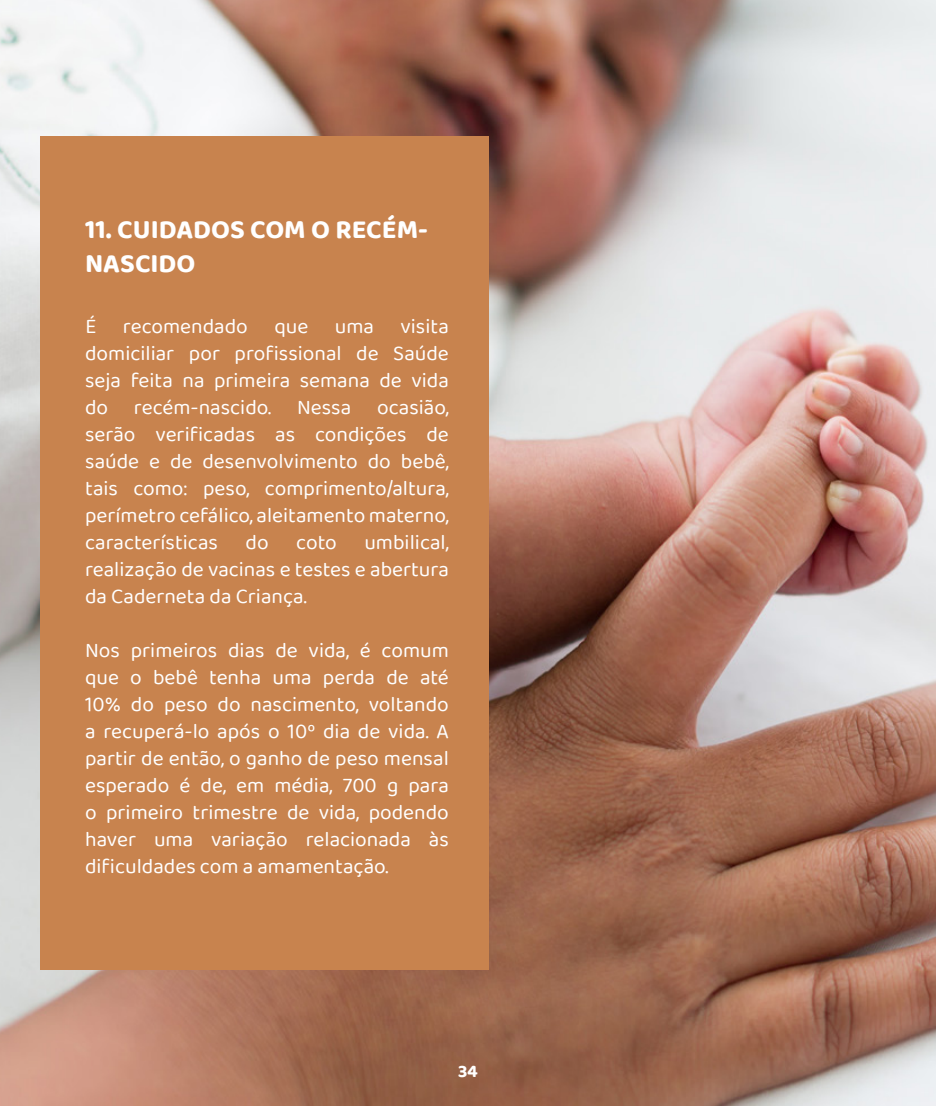
<style>
.page{position:relative;width:936px;height:1106px;background:#fff}
.page>*{position:absolute;margin:0;border:0;box-sizing:border-box;transform-origin:0 0}
.t1{font:700 27px/34px "Baloo Tamma 2";color:#fff}
.t2{font:21px/27px "Baloo Tamma 2";color:#fff;text-align:justify}
.t3{font:700 18px "Baloo Tamma 2";color:#fff}
</style>
<div class="page">
<img style="left:0;top:0;width:935px;height:1106px">
<div style="left:40px;top:136px;width:449px;height:833px;background:#c8834e"></div>
<p class="t1" style="left:85px;top:211px;width:344px">11. CUIDADOS COM O RECÉM-<br>NASCIDO</p>
<p class="t2" style="left:85px;top:312px;width:13px">É</p>
<p class="t2" style="left:123px;top:312px;width:126px">recomendado</p>
<p class="t2" style="left:274px;top:312px;width:35px">que</p>
<p class="t2" style="left:335px;top:312px;width:41px">uma</p>
<p class="t2" style="left:85px;top:312px;width:365px;text-indent:315px">visita domiciliar por profissional de Saúde seja feita na primeira semana de vida do recém-nascido. Nessa ocasião, serão verificadas as condições de saúde e de desenvolvimento do bebê, tais como: peso, comprimento/altura, perímetro cefálico, aleitamento materno, características</p>
<p class="t2" style="left:85px;top:528px;width:365px;text-indent:279px">umbilical, realização de vacinas e testes e abertura da Caderneta da Criança.</p>
<p class="t2" style="left:85px;top:636px;width:365px">Nos primeiros dias de vida, é comum que o bebê tenha uma perda de até 10% do peso do nascimento, voltando a recuperá-lo após o 10º dia de vida. A partir de então, o ganho de peso mensal esperado é de, em média, 700 g para o primeiro trimestre de vida, podendo haver uma variação relacionada às dificuldades com a amamentação.</p>
<p class="t2" style="left:245px;top:528px;width:25px">do</p>
<p class="t2" style="left:296px;top:528px;width:42px">coto</p>
<p class="t3" style="left:458px;top:1060px;width:21px">34</p>
</div>
